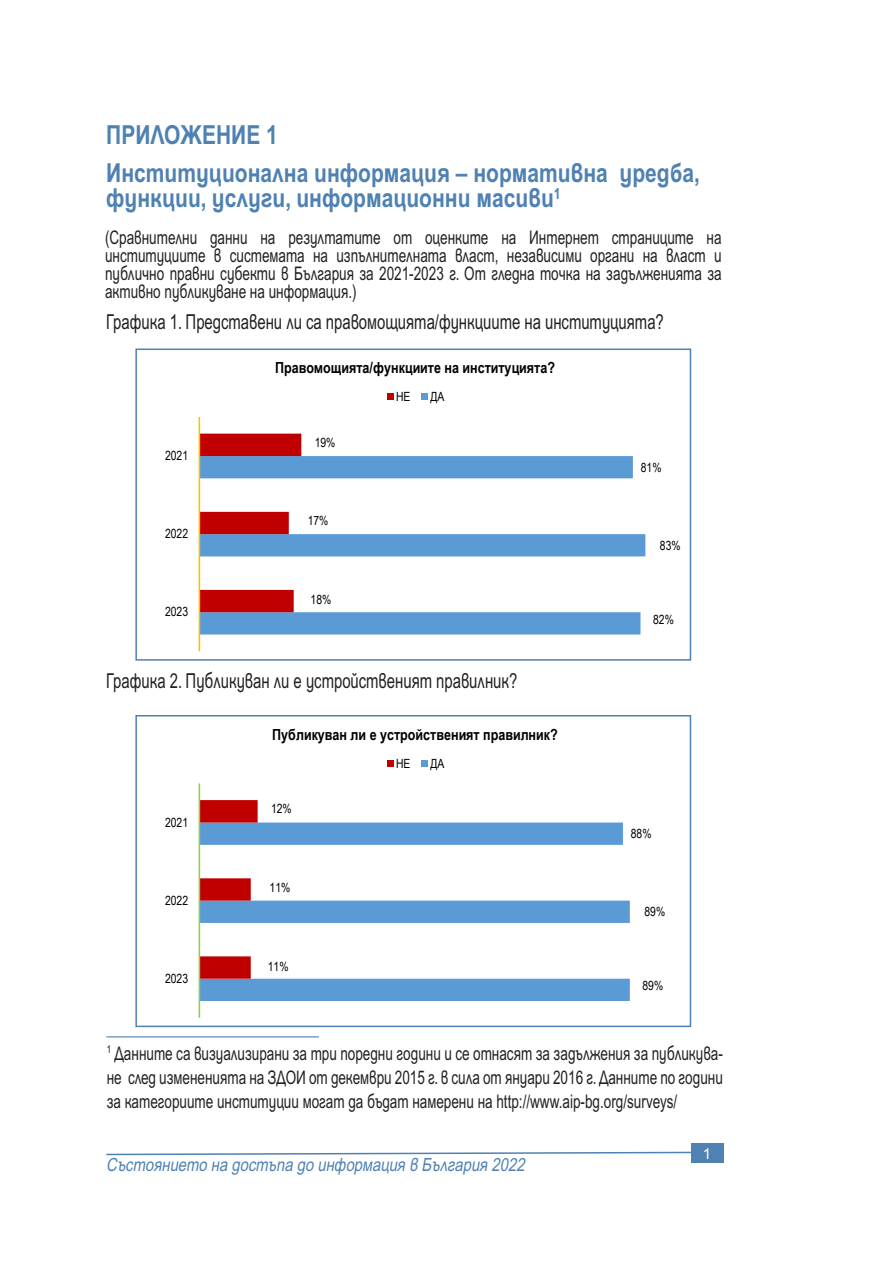
<style>
.page{position:relative;width:893px;height:1263px;background:#fff}
.page>*{position:absolute;margin:0;border:0;box-sizing:border-box;transform-origin:0 0}
.t1{font:700 26.25px/25.2px "SP Ariel";color:#4f81b3;scale:.8 1}
.body{font:20.7px "SP Ariel";color:#231f20;scale:.72 1}
.body-2{font:18.75px/18px "SP Ariel";color:#231f20;text-align:justify;scale:.72 1}
.t2{font:italic 18.15px "SP Ariel";color:#4f81b3;scale:.82 1}
.t3{font:700 15.3px "Arial Narrow";color:#000}
.t4{font:15px "SP Ariel";color:#fff}
.t5{font:12.75px "Arial Narrow";color:#000}
</style>
<div class="page">
<svg style="left:106px;top:1151px;width:618px;height:5px"></svg>
<div style="left:691px;top:1143px;width:32px;height:20px;background:#4f81b3"></div>
<hr style="left:106px;top:1036px;width:213px;height:1px;background:#4f81b3">
<svg style="left:200px;top:456px;width:445px;height:178px"></svg>
<svg style="left:200px;top:434px;width:101px;height:178px"></svg>
<hr style="left:199px;top:417px;width:1px;height:234px;background:#ffc000">
<svg style="left:387px;top:394px;width:6px;height:6px"></svg>
<div style="left:421px;top:394px;width:7px;height:6px;background:#5b9bd5"></div>
<div style="left:135px;top:348px;width:556px;height:313px;border:2px solid #4f81b3"></div>
<svg style="left:200px;top:822px;width:430px;height:179px"></svg>
<svg style="left:200px;top:800px;width:58px;height:179px"></svg>
<hr style="left:199px;top:783px;width:1px;height:235px;background:#92d050">
<svg style="left:387px;top:760px;width:6px;height:6px"></svg>
<div style="left:421px;top:760px;width:7px;height:6px;background:#5b9bd5"></div>
<div style="left:135px;top:715px;width:556px;height:312px;border:2px solid #4f81b3"></div>
<p class="t1" style="left:106px;top:122px;width:216px">ПРИЛОЖЕНИЕ 1</p>
<p class="t1" style="left:106px;top:160px;width:743px">Институционална информация – нормативна уредба, функции, услуги, информационни масиви<sup>1</sup></p>
<p class="body-2" style="left:105px;top:229px;width:858px">(Сравнителни данни на резултатите от оценките на Интернет страниците на институциите в системата на изпълнителната власт, независими органи на власт и публично правни субекти в България за 2021-2023 г. От гледна точка на задълженията за активно публикуване на информация.)</p>
<p class="body" style="left:106px;top:310px;width:776px">Графика 1. Представени ли са правомощията/функциите на институцията?</p>
<p class="t3" style="left:275px;top:356px;width:282px">Правомощията/функциите на институцията?</p>
<p class="t5" style="left:396px;top:387px;width:16px">НЕ</p>
<p class="t5" style="left:430px;top:387px;width:15px">ДА</p>
<p class="t5" style="left:165px;top:446px;width:25px">2021</p>
<p class="t5" style="left:165px;top:524px;width:25px">2022</p>
<p class="t5" style="left:165px;top:602px;width:25px">2023</p>
<p class="t5" style="left:315px;top:433px;width:22px">19%</p>
<p class="t5" style="left:308px;top:511px;width:22px">17%</p>
<p class="t5" style="left:311px;top:590px;width:22px">18%</p>
<p class="body" style="left:106px;top:670px;width:572px">Графика 2. Публикуван ли е устройственият правилник?</p>
<p class="t3" style="left:272px;top:723px;width:287px">Публикуван ли е устройственият правилник?</p>
<p class="t5" style="left:396px;top:754px;width:16px">НЕ</p>
<p class="t5" style="left:430px;top:754px;width:15px">ДА</p>
<p class="t5" style="left:165px;top:813px;width:25px">2021</p>
<p class="t5" style="left:165px;top:891px;width:25px">2022</p>
<p class="t5" style="left:165px;top:969px;width:25px">2023</p>
<p class="t5" style="left:271px;top:800px;width:22px">12%</p>
<p class="t5" style="left:270px;top:878px;width:22px">11%</p>
<p class="t5" style="left:268px;top:957px;width:22px">11%</p>
<p class="t5" style="left:641px;top:458px;width:22px">81%</p>
<p class="t5" style="left:660px;top:536px;width:22px">83%</p>
<p class="t5" style="left:653px;top:610px;width:22px">82%</p>
<p class="t5" style="left:631px;top:824px;width:22px">88%</p>
<p class="t5" style="left:644px;top:902px;width:22px">89%</p>
<p class="t5" style="left:642px;top:976px;width:22px">89%</p>
<p class="body-2" style="left:107px;top:1041px;width:857px;line-height:24px"><sup>1</sup> Данните са визуализирани за три поредни години и се отнасят за задължения за публикува&shy;не след измененията на ЗДОИ от декември 2015 г. в сила от януари 2016 г. Данните по години за категориите институции могат да бъдат намерени на http://www.aip-bg.org/surveys/</p>
<p class="t2" style="left:106px;top:1155px;width:512px">Състоянието на достъпа до информация в България 2022</p>
<p class="t4" style="left:703px;top:1146px;width:10px">1</p>
</div>
